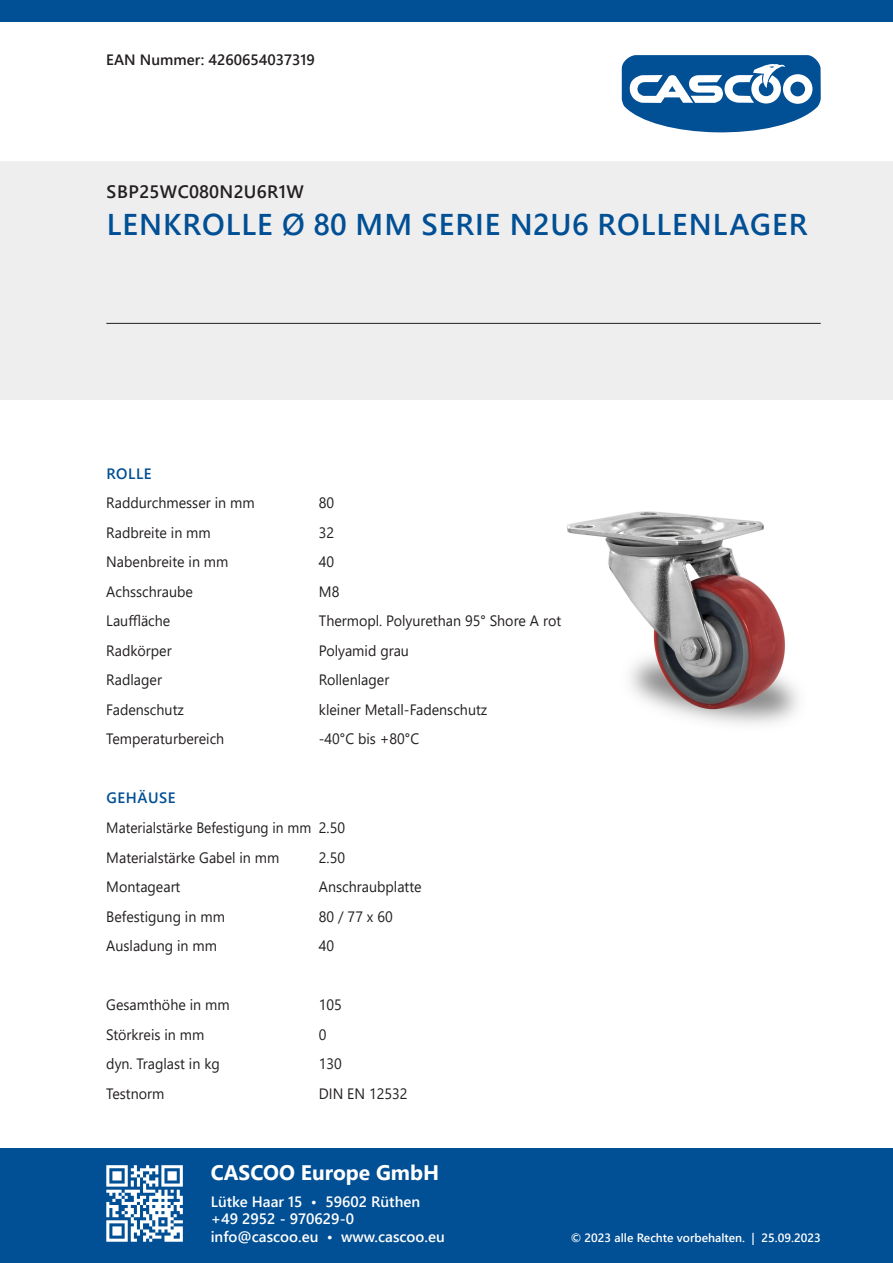
<style>
.page{position:relative;width:893px;height:1263px;background:#fff}
.page>*{position:absolute;margin:0;border:0;box-sizing:border-box;transform-origin:0 0}
.t1{font:600 30px "Segoe UI";letter-spacing:.035em;color:#014f94}
.t2{font:700 21px "Segoe UI";color:#fff}
.t3{font:600 18px "Segoe UI";letter-spacing:.02em;color:#231f20}
.t4{font:15px "Segoe UI";color:#231f20;scale:.95 1}
.t5{font:600 15px/17.5px "Segoe UI";color:#fff}
.t6{font:15px/29.5px "Segoe UI";color:#231f20;scale:.92 1}
.t7{font:600 15px "Segoe UI";color:#231f20}
.t8{font:600 15px "Segoe UI";letter-spacing:.035em;color:#014f94}
.t9{font:600 12px "Segoe UI";color:#fff}
</style>
<div class="page">
<img style="left:567px;top:511px;width:232px;height:214px">
<svg style="left:622px;top:55px;width:199px;height:78px"></svg>
<div style="left:0;top:162px;width:893px;height:238px;background:#eeeeef"></div>
<div style="left:0;top:1148px;width:893px;height:115px;background:#014f94"></div>
<div style="left:0;top:0;width:893px;height:21px;background:#014f94"></div>
<svg style="left:106px;top:1165px;width:77px;height:77px"></svg>
<hr style="left:106px;top:323px;width:715px;height:1px;background:#231f20">
<p class="t7" style="left:106px;top:45px;width:210px">EAN Nummer: 4260654037319</p>
<p class="t3" style="left:107px;top:175px;width:199px">SBP25WC080N2U6R1W</p>
<h1 class="t1" style="left:107px;top:196px;width:702px">LENKROLLE Ø 80 MM SERIE N2U6 ROLLENLAGER</h1>
<p class="t8" style="left:107px;top:459px;width:47px">ROLLE</p>
<p class="t4" style="left:106px;top:489px;width:158px">Raddurchmesser in mm</p>
<p class="t4" style="left:319px;top:489px;width:18px">80</p>
<p class="t4" style="left:106px;top:518px;width:112px">Radbreite in mm</p>
<p class="t4" style="left:319px;top:518px;width:18px">32</p>
<p class="t4" style="left:106px;top:548px;width:130px">Nabenbreite in mm</p>
<p class="t4" style="left:319px;top:548px;width:18px">40</p>
<p class="t4" style="left:106px;top:577px;width:93px">Achsschraube</p>
<p class="t4" style="left:319px;top:577px;width:23px">M8</p>
<p class="t4" style="left:106px;top:607px;width:69px">Lauffläche</p>
<p class="t4" style="left:319px;top:607px;width:257px">Thermopl. Polyurethan 95° Shore A rot</p>
<p class="t4" style="left:106px;top:636px;width:70px">Radkörper</p>
<p class="t4" style="left:319px;top:636px;width:96px">Polyamid grau</p>
<p class="t4" style="left:106px;top:666px;width:60px">Radlager</p>
<p class="t4" style="left:319px;top:666px;width:76px">Rollenlager</p>
<p class="t4" style="left:106px;top:695px;width:83px">Fadenschutz</p>
<p class="t4" style="left:319px;top:695px;width:179px">kleiner Metall-Fadenschutz</p>
<p class="t4" style="left:106px;top:725px;width:126px">Temperaturbereich</p>
<p class="t4" style="left:319px;top:725px;width:107px">-40°C bis +80°C</p>
<p class="t8" style="left:107px;top:784px;width:70px">GEHÄUSE</p>
<p class="t6" style="left:106px;top:811px;width:261px">Materialstärke Befestigung in mm 2.50<br>Materialstärke Gabel in mm</p>
<p class="t4" style="left:319px;top:843px;width:29px">2.50</p>
<p class="t4" style="left:106px;top:872px;width:80px">Montageart</p>
<p class="t4" style="left:319px;top:872px;width:110px">Anschraubplatte</p>
<p class="t4" style="left:106px;top:902px;width:126px">Befestigung in mm</p>
<p class="t4" style="left:319px;top:902px;width:79px">80/77x60</p>
<p class="t4" style="left:106px;top:931px;width:118px">Ausladung in mm</p>
<p class="t4" style="left:319px;top:931px;width:18px">40</p>
<p class="t4" style="left:106px;top:990px;width:131px">Gesamthöhe in mm</p>
<p class="t4" style="left:319px;top:990px;width:26px">105</p>
<p class="t4" style="left:106px;top:1020px;width:105px">Störkreis in mm</p>
<p class="t4" style="left:319px;top:1020px;width:10px">0</p>
<p class="t4" style="left:106px;top:1049px;width:121px">dyn. Traglast in kg</p>
<p class="t4" style="left:319px;top:1049px;width:26px">130</p>
<p class="t4" style="left:106px;top:1079px;width:63px">Testnorm</p>
<p class="t4" style="left:319px;top:1079px;width:95px">DIN EN 12532</p>
<h2 class="t2" style="left:211px;top:1153px;width:230px">CASCOO Europe GmbH</h2>
<p class="t5" style="left:211px;top:1191px;width:236px">Lütke Haar 15 • 59602 Rüthen +49 2952 - 970629-0 info@cascoo.eu • www.cascoo.eu</p>
<p class="t9" style="left:571px;top:1226px;width:251px">© 2023 alle Rechte vorbehalten. | 25.09.2023</p>
</div>
